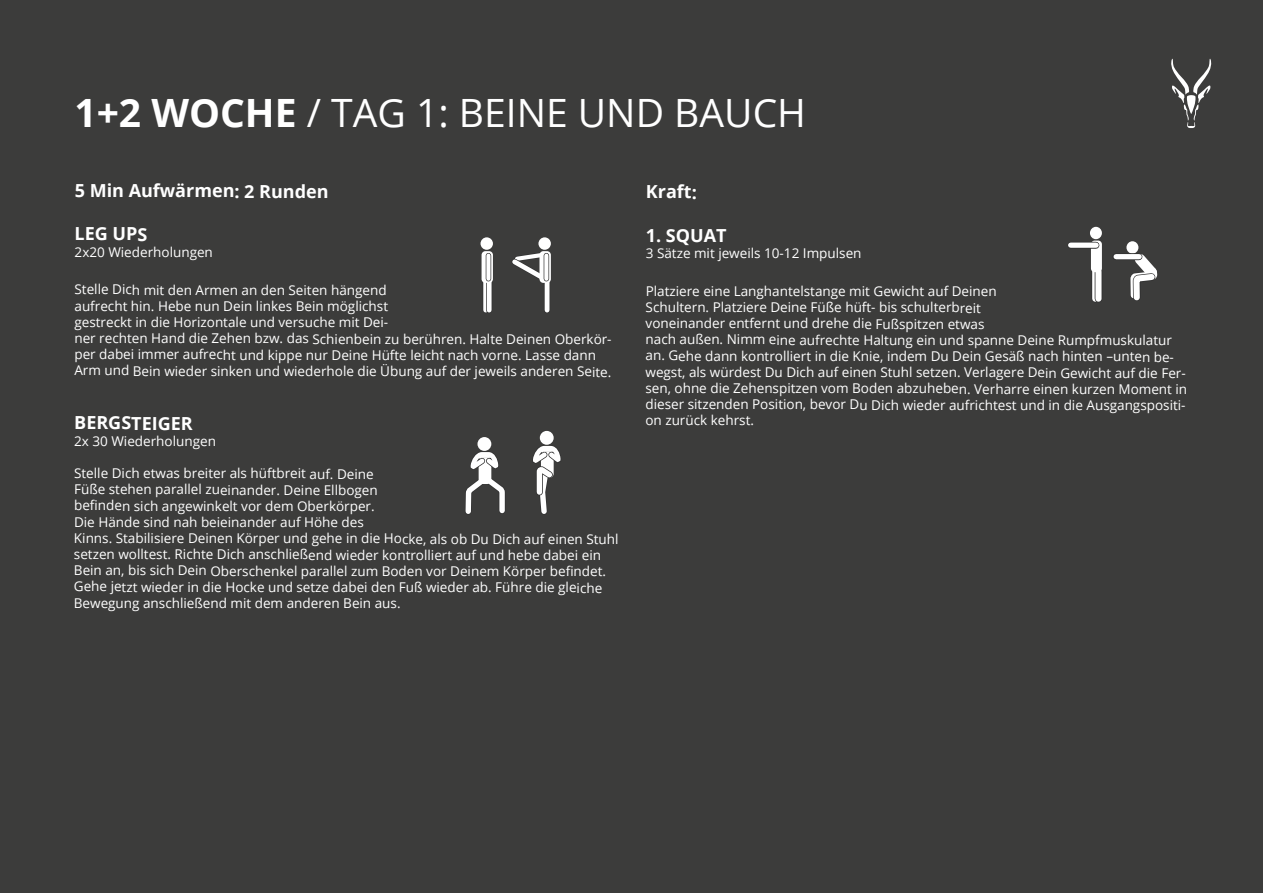
<style>
.page{position:relative;width:1263px;height:893px;background:#3c3c3b}
.page>*{position:absolute;margin:0;border:0;box-sizing:border-box;transform-origin:0 0}
.t1{font:39px "Open Sans";color:#fff}
.t2{font:700 18px "Open Sans";letter-spacing:-.005em;color:#fff}
.t3{font:13.5px/16.2px "Open Sans";letter-spacing:-.005em;color:#fff}
.s1{font-weight:700}
</style>
<div class="page">
<svg style="left:1171px;top:59px;width:40px;height:69px"></svg>
<div style="left:480px;top:237px;width:13px;height:13px;background:#fff;border-radius:50%"></div>
<div style="left:483px;top:281px;width:5px;height:29px;background:#fff"></div>
<div style="left:486px;top:281px;width:6px;height:29px;background:#6e6e6e"></div>
<div style="left:487px;top:281px;width:5px;height:29px;background:#fff"></div>
<svg style="left:481px;top:251px;width:12px;height:32px"></svg>
<div style="left:486px;top:256px;width:5px;height:23px;background:#a0a0a0"></div>
<svg style="left:486px;top:256px;width:4px;height:23px"></svg>
<div style="left:538px;top:237px;width:13px;height:13px;background:#fff;border-radius:50%"></div>
<svg style="left:512px;top:249px;width:39px;height:33px"></svg>
<svg style="left:544px;top:282px;width:6px;height:28px"></svg>
<hr style="left:545px;top:281px;width:4px;height:29px;background:#fff">
<svg style="left:539px;top:251px;width:12px;height:32px"></svg>
<div style="left:544px;top:256px;width:5px;height:23px;background:#939393"></div>
<svg style="left:544px;top:256px;width:4px;height:23px"></svg>
<div style="left:477px;top:437px;width:14px;height:14px;background:#fff;border-radius:50%"></div>
<svg style="left:465px;top:448px;width:40px;height:66px"></svg>
<div style="left:540px;top:431px;width:14px;height:14px;background:#fff;border-radius:50%"></div>
<svg style="left:533px;top:442px;width:28px;height:72px"></svg>
<div style="left:1090px;top:227px;width:12px;height:12px;background:#fff;border-radius:50%"></div>
<div style="left:1091px;top:272px;width:8px;height:27px;background:#333"></div>
<svg style="left:1092px;top:271px;width:3px;height:28px"></svg>
<div style="left:1095px;top:272px;width:7px;height:27px;background:#a4a4a4"></div>
<div style="left:1095px;top:271px;width:6px;height:28px;background:#fff"></div>
<div style="left:1091px;top:241px;width:11px;height:31px;background:#fff;border-radius:4px"></div>
<svg style="left:1071px;top:242px;width:25px;height:7px"></svg>
<div style="left:1071px;top:243px;width:25px;height:5px;background:#fff"></div>
<svg style="left:1126px;top:241px;width:12px;height:13px"></svg>
<div style="left:1116px;top:254px;width:23px;height:5px;background:#fff"></div>
<svg style="left:1125px;top:244px;width:33px;height:57px"></svg>
<h1 class="t1" style="left:74px;top:86px;width:733px"><span class="s1">1+2 WOCHE</span> / TAG 1: BEINE UND BAUCH</h1>
<h2 class="t2" style="left:75px;top:178px;width:255px">5 Min Aufwärmen: 2 Runden</h2>
<h2 class="t2" style="left:75px;top:221px;width:74px">LEG UPS</h2>
<p class="t3" style="left:75px;top:243px;width:140px">2x20 Wiederholungen</p>
<p class="t3" style="left:74px;top:281px;width:539px">Stelle Dich mit den Armen an den Seiten hängend<br>aufrecht hin. Hebe nun Dein linkes Bein möglichst<br>gestreckt in die Horizontale und versuche mit Dei-<br>ner rechten Hand die Zehen bzw. das Schienbein zu berühren. Halte Deinen Oberkör&shy;per dabei immer aufrecht und kippe nur Deine Hüfte leicht nach vorne. Lasse dann Arm und Bein wieder sinken und wiederhole die Übung auf der jeweils anderen Seite.</p>
<h2 class="t2" style="left:74px;top:410px;width:120px">BERGSTEIGER</h2>
<p class="t3" style="left:74px;top:432px;width:143px">2x 30 Wiederholungen</p>
<p class="t3" style="left:74px;top:465px;width:546px">Stelle Dich etwas breiter als hüftbreit auf. Deine<br>Füße stehen parallel zueinander. Deine Ellbogen<br>befinden sich angewinkelt vor dem Oberkörper.<br>Die Hände sind nah beieinander auf Höhe des<br>Kinns. Stabilisiere Deinen Körper und gehe in die Hocke, als ob Du Dich auf einen Stuhl setzen wolltest. Richte Dich anschließend wieder kontrolliert auf und hebe dabei ein Bein an, bis sich Dein Oberschenkel parallel zum Boden vor Deinem Körper befindet.<br>Gehe jetzt wieder in die Hocke und setze dabei den Fuß wieder ab. Führe die gleiche Bewegung anschließend mit dem anderen Bein aus.</p>
<h2 class="t2" style="left:646px;top:179px;width:52px">Kraft:</h2>
<h2 class="t2" style="left:646px;top:222px;width:82px">1. SQUAT</h2>
<p class="t3" style="left:646px;top:245px;width:217px">3 Sätze mit jeweils 10-12 Impulsen</p>
<p class="t3" style="left:645px;top:283px;width:543px">Platziere eine Langhantelstange mit Gewicht auf Deinen<br>Schultern. Platziere Deine Füße hüft- bis schulterbreit<br>voneinander entfernt und drehe die Fußspitzen etwas<br>nach außen. Nimm eine aufrechte Haltung ein und spanne Deine Rumpfmuskulatur an. Gehe dann kontrolliert in die Knie, indem Du Dein Gesäß nach hinten –unten be&shy;wegst, als würdest Du Dich auf einen Stuhl setzen. Verlagere Dein Gewicht auf die Fer&shy;sen, ohne die Zehenspitzen vom Boden abzuheben. Verharre einen kurzen Moment in dieser sitzenden Position, bevor Du Dich wieder aufrichtest und in die Ausgangspositi&shy;on zurück kehrst.</p>
</div>
